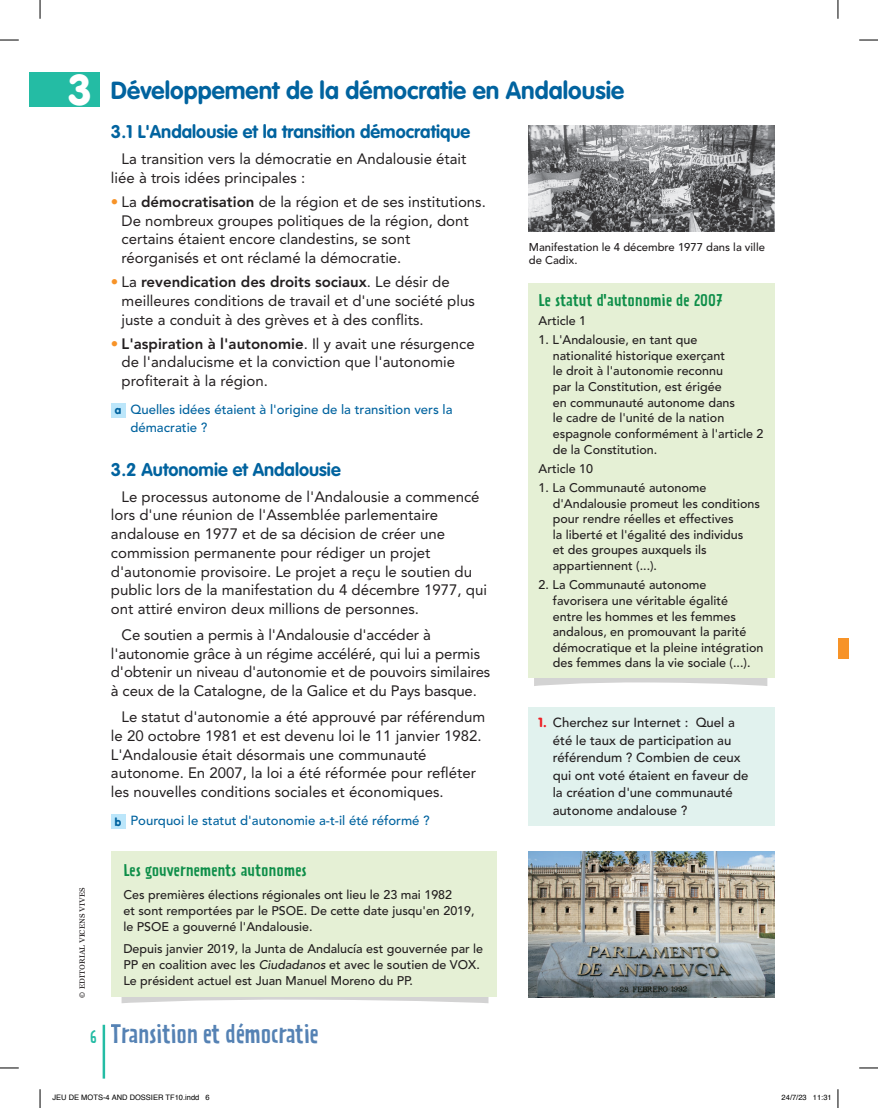
<style>
.page{position:relative;width:878px;height:1108px;background:#fff}
.page>*{position:absolute;margin:0;border:0;box-sizing:border-box;transform-origin:0 0}
.t1{font:700 24.38px "VAG Rounded";color:#01639f}
.t2{font:23.75px "Prater Sans One";letter-spacing:-.01em;color:#5582b4}
.t3{font:700 18.12px "VAG Rounded";color:#01639f}
.t4{font:16.25px "Prater Sans One";color:#24bca4}
.t5{font:15px/18.8px "Avenir LT Std";color:#231f20}
.t6{font:15px "Prater Sans One";color:#0e8e49;scale:1.1 1}
.t7{font:500 13.12px/17.5px "Avenir LT Std";color:#231f20}
.t8{font:500 13.12px/17.5px "Avenir LT Std";color:#01639f}
.t9{font:500 12.5px/15.6px "Avenir LT Std";color:#231f20}
.t10{font:500 11.25px/13.8px "Avenir LT Std";color:#231f20}
.t11{font:7.5px "Helvetica";color:#000}
.t12{font:7.5px "Times Europa";color:#231f20}
.s1{font-weight:900;font-size:42.5px;color:#fff}
.s2{color:#f79328}
.s3{font-weight:800}
.s4{font-family:"VAG Rounded";font-weight:900;font-size:11.25px}
.s5{font-style:italic}
.s6{font-family:"VAG Rounded";font-weight:900;color:#ee1d23}
</style>
<div class="page">
<hr style="left:103px;top:1024px;width:2px;height:54px;background:#24bca4">
<img style="left:528px;top:125px;width:245px;height:106px">
<div style="left:111px;top:403px;width:14px;height:14px;background:#bce6fa"></div>
<div style="left:111px;top:814px;width:14px;height:14px;background:#bce6fa"></div>
<div style="left:528px;top:707px;width:245px;height:118px;background:#e1f2ee"></div>
<svg style="left:534px;top:678px;width:233px;height:8px"></svg>
<div style="left:528px;top:283px;width:245px;height:395px;background:#e5f0d5"></div>
<svg style="left:121px;top:997px;width:367px;height:6px"></svg>
<div style="left:111px;top:851px;width:385px;height:146px;background:#e5f0d5"></div>
<img style="left:528px;top:851px;width:245px;height:146px">
<div style="left:29px;top:72px;width:71px;height:35px;background:#24bca4"></div>
<div style="left:837px;top:638px;width:11px;height:20px;background:#f79328"></div>
<svg style="left:0;top:40px;width:19px;height:1px"></svg>
<svg style="left:859px;top:40px;width:18px;height:1px"></svg>
<svg style="left:0;top:1067px;width:19px;height:1px"></svg>
<svg style="left:859px;top:1067px;width:18px;height:1px"></svg>
<svg style="left:40px;top:0;width:1px;height:19px"></svg>
<svg style="left:40px;top:1089px;width:1px;height:19px"></svg>
<svg style="left:837px;top:0;width:1px;height:19px"></svg>
<svg style="left:837px;top:1089px;width:1px;height:19px"></svg>
<h1 class="t1" style="left:69px;top:76px;width:556px"><span class="s1">3</span> Développement de la démocratie en Andalousie</h1>
<p class="t12" style="left:78px;top:998px;width:112px;rotate:-90deg">© EDITORIAL VICENS VIVES</p>
<p class="t4" style="left:90px;top:1027px;width:8px">6</p>
<p class="t3" style="left:111px;top:121px;width:361px">3.1 L'Andalousie et la transition démocratique</p>
<p class="t5" style="left:111px;top:149px;width:357px;text-indent:11px">La transition vers la démocratie en Andalousie était liée à trois idées principales :</p>
<p class="t5" style="left:122px;top:192px;width:365px;text-indent:-11px"><span class="s2">•</span> La <span class="s3">démocratisation</span> de la région et de ses institutions.<br>De nombreux groupes politiques de la région, dont certains étaient encore clandestins, se sont réorganisés et ont réclamé la démocratie.</p>
<p class="t5" style="left:122px;top:273px;width:354px;text-indent:-11px"><span class="s2">•</span> La <span class="s3">revendication des droits sociaux</span>. Le désir de meilleures conditions de travail et d'une société plus juste a conduit à des grèves et à des conflits.</p>
<p class="t5" style="left:122px;top:334px;width:354px;text-indent:-11px"><span class="s2">•</span> <span class="s3">L'aspiration à l'autonomie</span>. Il y avait une résurgence de l'andalucisme et la conviction que l'autonomie profiterait à la région.</p>
<p class="t8" style="left:130px;top:401px;width:323px;text-indent:-16px"><span class="s4">a</span> Quelles idées étaient à l'origine de la transition vers la démacratie ?</p>
<p class="t3" style="left:111px;top:458px;width:231px">3.2 Autonomie et Andalousie</p>
<p class="t5" style="left:111px;top:487px;width:377px;text-indent:11px">Le processus autonome de l'Andalousie a commencé lors d'une réunion de l'Assemblée parlementaire andalouse en 1977 et de sa décision de créer une commission permanente pour rédiger un projet d'autonomie provisoire. Le projet a reçu le soutien du public lors de la manifestation du 4 décembre 1977, qui ont attiré environ deux millions de personnes.</p>
<p class="t5" style="left:111px;top:625px;width:381px;text-indent:11px">Ce soutien a permis à l'Andalousie d'accéder à l'autonomie grâce à un régime accéléré, qui lui a permis d'obtenir un niveau d'autonomie et de pouvoirs similaires à ceux de la Catalogne, de la Galice et du Pays basque.</p>
<p class="t5" style="left:111px;top:707px;width:375px;text-indent:11px">Le statut d'autonomie a été approuvé par référendum le 20 octobre 1981 et est devenu loi le 11 janvier 1982.<br>L'Andalousie était désormais une communauté autonome. En 2007, la loi a été réformée pour refléter les nouvelles conditions sociales et économiques.</p>
<p class="t8" style="left:115px;top:812px;width:316px"><span class="s4">b</span> Pourquoi le statut d'autonomie a-t-il été réformé ?</p>
<p class="t6" style="left:123px;top:861px;width:168px">Les gouvernements autonomes</p>
<p class="t9" style="left:123px;top:887px;width:353px;line-height:16px">Ces premières élections régionales ont lieu le 23 mai 1982<br>et sont remportées par le PSOE. De cette date jusqu'en 2019, le PSOE a gouverné l'Andalousie.</p>
<p class="t9" style="left:123px;top:940px;width:361px;line-height:16px">Depuis janvier 2019, la Junta de Andalucía est gouvernée par le<br>PP en coalition avec les <span class="s5">Ciudadanos</span> et avec le soutien de VOX.<br>Le président actuel est Juan Manuel Moreno du PP.</p>
<h2 class="t2" style="left:111px;top:1019px;width:209px">Transition et démocratie</h2>
<p class="t10" style="left:528px;top:240px;width:237px">Manifestation le 4 décembre 1977 dans la ville de Cadix.</p>
<p class="t6" style="left:538px;top:291px;width:169px">Le statut d'autonomie de 2007</p>
<p class="t9" style="left:538px;top:313px;width:49px">Article 1</p>
<p class="t9" style="left:552px;top:332px;width:212px;text-indent:-14px">1. L'Andalousie, en tant que<br>nationalité historique exerçant<br>le droit à l'autonomie reconnu<br>par la Constitution, est érigée<br>en communauté autonome dans<br>le cadre de l'unité de la nation espagnole conformément à l'article 2 de la Constitution.</p>
<p class="t9" style="left:538px;top:461px;width:56px">Article 10</p>
<p class="t9" style="left:552px;top:480px;width:209px;text-indent:-14px">1. La Communauté autonome d'Andalousie promeut les conditions pour rendre réelles et effectives<br>la liberté et l'égalité des individus<br>et des groupes auxquels ils appartiennent (...).</p>
<p class="t9" style="left:552px;top:577px;width:212px;text-indent:-14px">2. La Communauté autonome favorisera une véritable égalité<br>entre les hommes et les femmes andalous, en promouvant la parité démocratique et la pleine intégration des femmes dans la vie sociale (...).</p>
<p class="t7" style="left:552px;top:714px;width:197px;text-indent:-14px"><span class="s6">1.</span> Cherchez sur Internet : Quel a été le taux de participation au référendum ? Combien de ceux qui ont voté étaient en faveur de la création d'une communauté autonome andalouse ?</p>
<p class="t11" style="left:53px;top:1092px;width:159px">JEU DE MOTS-4 AND DOSSIER TF10.indd 6</p>
<p class="t11" style="left:781px;top:1092px;width:52px">24/7/23 11:31</p>
</div>
